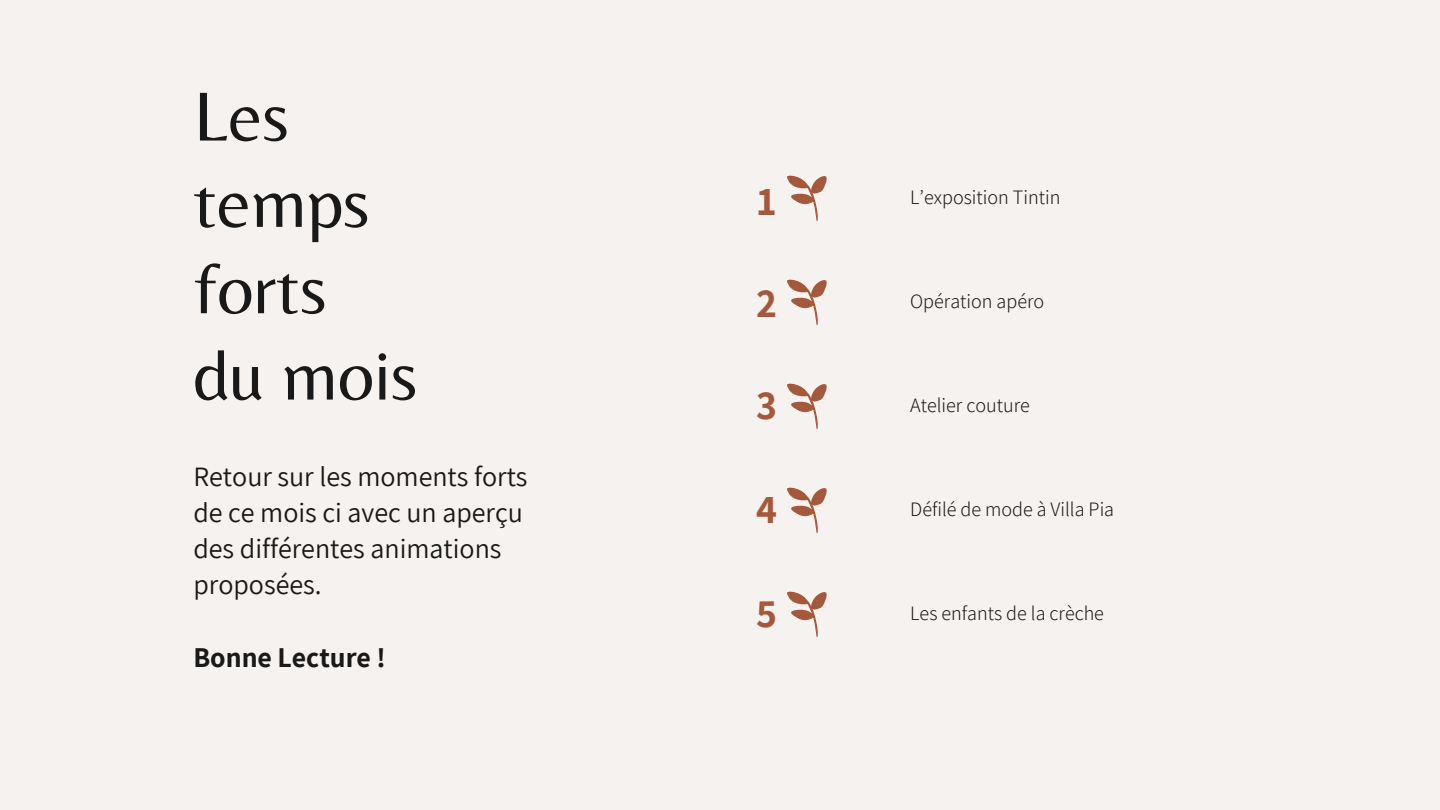
<style>
.page{position:relative;width:1440px;height:810px;background:#f6f2ef}
.page>*{position:absolute;margin:0;border:0;box-sizing:border-box;transform-origin:0 0}
.t1{font:72px "Belleza";color:#191919}
.t2{font:700 40px "Assistant";color:#a5593c}
.t3{font:28px/36.2px "Assistant";color:#191919}
.t4{font:700 28px "Assistant";color:#191919}
.t5{font:300 20px "Assistant";color:#191919}
</style>
<div class="page">
<svg style="left:787px;top:175px;width:40px;height:46px"></svg>
<svg style="left:787px;top:279px;width:40px;height:46px"></svg>
<svg style="left:787px;top:383px;width:40px;height:46px"></svg>
<svg style="left:787px;top:487px;width:40px;height:46px"></svg>
<svg style="left:787px;top:591px;width:40px;height:46px"></svg>
<p class="t1" style="left:193px;top:74px;width:97px">Les</p>
<p class="t1" style="left:193px;top:160px;width:178px">temps</p>
<p class="t1" style="left:193px;top:246px;width:135px">forts</p>
<p class="t1" style="left:193px;top:333px;width:226px">du mois</p>
<p class="t3" style="left:193px;top:457px;width:336px">Retour sur les moments forts de ce mois ci avec un aperçu des différentes animations proposées.</p>
<p class="t4" style="left:193px;top:638px;width:194px">Bonne Lecture !</p>
<p class="t2" style="left:757px;top:174px;width:21px">1</p>
<p class="t5" style="left:910px;top:184px;width:152px">L’exposition Tintin</p>
<p class="t2" style="left:756px;top:276px;width:22px">2</p>
<p class="t5" style="left:910px;top:288px;width:136px">Opération apéro</p>
<p class="t2" style="left:756px;top:378px;width:22px">3</p>
<p class="t5" style="left:910px;top:392px;width:121px">Atelier couture</p>
<p class="t2" style="left:756px;top:482px;width:22px">4</p>
<p class="t5" style="left:910px;top:496px;width:205px">Défilé de mode à Villa Pia</p>
<p class="t2" style="left:756px;top:586px;width:22px">5</p>
<p class="t5" style="left:910px;top:600px;width:195px">Les enfants de la crèche</p>
</div>
